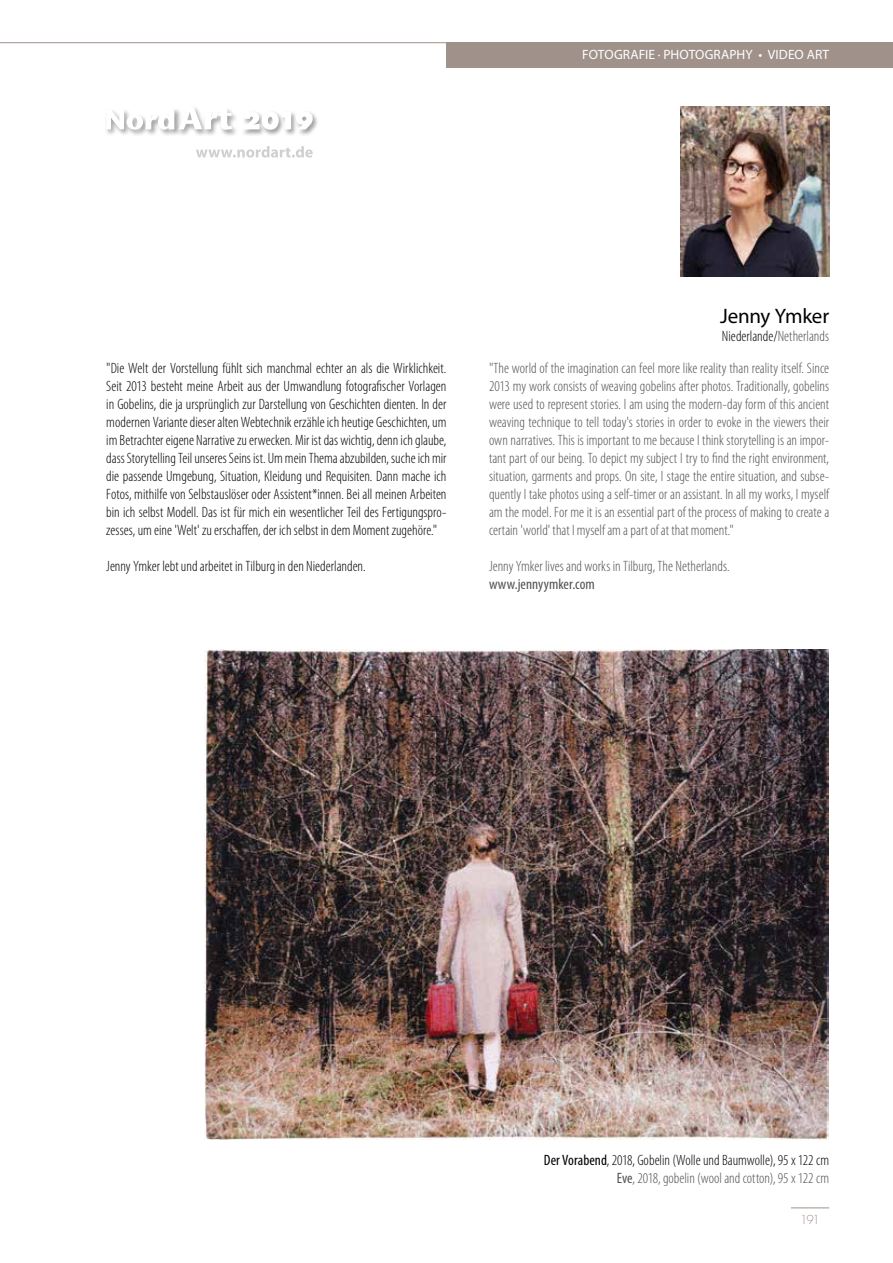
<style>
.page{position:relative;width:893px;height:1263px;background:#fff}
.page>*{position:absolute;margin:0;border:0;box-sizing:border-box;transform-origin:0 0}
.t1{font:21px "Myriad Pro";letter-spacing:-.01em;color:#000}
.t2{font:300 condensed 15px/18px "Myriad Pro";color:#000;text-align:right}
.t3{font:300 condensed 15px/18px "Myriad Pro";color:#514f53;text-align:justify}
.t4{font:condensed 15px "Myriad Pro";letter-spacing:.005em;color:#514f53}
.t5{font:13.5px "Myriad Pro";letter-spacing:.005em;color:#fff}
.t6{font:300 12px "Futura Std";color:#a0918b}
.s1{color:#514f53}
.s2{font-weight:400}
.s3{font-weight:400;color:#514f53}
</style>
<div class="page">
<div style="left:446px;top:43px;width:447px;height:25px;background:#a0918b"></div>
<hr style="left:0;top:42px;width:446px;height:1px;background:#a0918b">
<hr style="left:791px;top:1207px;width:38px;height:1px;background:#a0918b">
<div style="left:241px;top:111px;width:78px;height:26px;background:#000;opacity:.75"></div>
<svg style="left:242px;top:111px;width:71px;height:19px"></svg>
<svg style="left:196px;top:146px;width:117px;height:12px"></svg>
<div style="left:105px;top:107px;width:77px;height:30px;background:#000;opacity:.75"></div>
<div style="left:177px;top:105px;width:62px;height:32px;background:#000;opacity:.75"></div>
<svg style="left:106px;top:106px;width:126px;height:24px"></svg>
<img style="left:681px;top:106px;width:148px;height:170px">
<img style="left:204px;top:649px;width:625px;height:491px">
<p class="t5" style="left:582px;top:46px;width:248px">FOTOGRAFIE · PHOTOGRAPHY • VIDEO ART</p>
<p class="t2" style="left:106px;top:359px;width:342px;text-align:justify">"Die Welt der Vorstellung fühlt sich manchmal echter an als die Wirklichkeit.<br>Seit 2013 besteht meine Arbeit aus der Umwandlung fotografischer Vorlagen in Gobelins, die ja ursprünglich zur Darstellung von Geschichten dienten. In der modernen Variante dieser alten Webtechnik erzähle ich heutige Geschichten, um im Betrachter eigene Narrative zu erwecken. Mir ist das wichtig, denn ich glaube, dass Storytelling Teil unseres Seins ist. Um mein Thema abzubilden, suche ich mir die passende Umgebung, Situation, Kleidung und Requisiten. Dann mache ich Fotos, mithilfe von Selbstauslöser oder Assistent*innen. Bei all meinen Arbeiten bin ich selbst Modell. Das ist für mich ein wesentlicher Teil des Fertigungspro&shy;zesses, um eine 'Welt' zu erschaffen, der ich selbst in dem Moment zugehöre."</p>
<p class="t2" style="left:106px;top:557px;width:261px">Jenny Ymker lebt und arbeitet in Tilburg in den Niederlanden.</p>
<h1 class="t1" style="left:720px;top:303px;width:111px">Jenny Ymker</h1>
<p class="t2" style="left:722px;top:327px;width:109px">Niederlande/<span class="s1">Netherlands</span></p>
<p class="t3" style="left:489px;top:359px;width:342px">"The world of the imagination can feel more like reality than reality itself. Since 2013 my work consists of weaving gobelins after photos. Traditionally, gobelins were used to represent stories. I am using the modern-day form of this ancient weaving technique to tell today's stories in order to evoke in the viewers their own narratives. This is important to me because I think storytelling is an impor&shy;tant part of our being. To depict my subject I try to find the right environment, situation, garments and props. On site, I stage the entire situation, and subse&shy;quently I take photos using a self-timer or an assistant. In all my works, I myself am the model. For me it is an essential part of the process of making to create a certain 'world' that I myself am a part of at that moment."</p>
<p class="t3" style="left:489px;top:557px;width:242px">Jenny Ymker lives and works in Tilburg, The Netherlands.</p>
<p class="t4" style="left:489px;top:575px;width:107px">www.jennyymker.com</p>
<p class="t2" style="left:544px;top:1151px;width:287px"><span class="s2">Der Vorabend</span>, 2018, Gobelin (Wolle und Baumwolle), 95 x 122 cm<br><span class="s3">Eve</span><span class="s1">, 2018, gobelin (wool and cotton), 95 x 122 cm</span></p>
<p class="t6" style="left:800px;top:1213px;width:22px">191</p>
</div>
